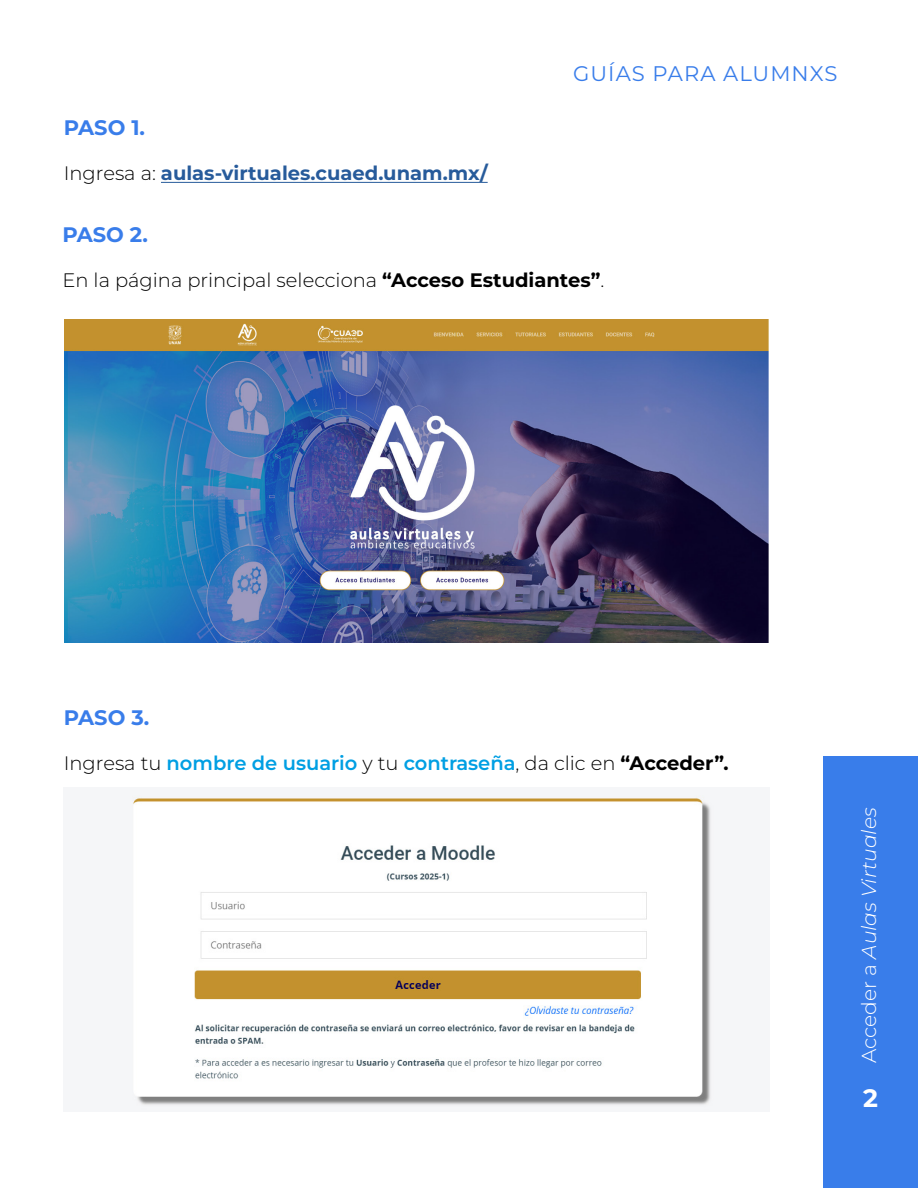
<style>
.page{position:relative;width:918px;height:1188px;background:#fff}
.page>*{position:absolute;margin:0;border:0;box-sizing:border-box;transform-origin:0 0}
.t1{font:700 25.2px "Montserrat";color:#fff}
.t2{font:21.15px "Montserrat";letter-spacing:.05em;color:#397dea}
.t3{font:700 21px "Montserrat";color:#397dea}
.t4{font:italic 300 20.25px "Montserrat";color:#fff}
.t5{font:600 19.5px "Montserrat";color:#009fe3}
.t6{font:300 19.5px "Montserrat";color:#000}
.t7{font:700 19.5px "Montserrat";color:#275b9b}
.s1{font-weight:300;color:#000}
.s2{font-weight:700}
.s3{font-weight:700;color:#000}
.s4{font-style:normal}
</style>
<div class="page">
<div style="left:824px;top:756px;width:94px;height:432px;background:#397dea"></div>
<img style="left:132px;top:795px;width:582px;height:315px">
<hr style="left:161px;top:182px;width:327px;height:1px;background:#275b9b">
<img style="left:65px;top:319px;width:704px;height:323px">
<p class="t3" style="left:64px;top:114px;width:83px">PASO 1.</p>
<p class="t7" style="left:64px;top:161px;width:425px"><span class="s1">Ingresa a:</span> aulas-virtuales.cuaed.unam.mx/</p>
<p class="t2" style="left:573px;top:60px;width:266px">GUÍAS PARA ALUMNXS</p>
<p class="t3" style="left:62px;top:220px;width:87px">PASO 2.</p>
<p class="t6" style="left:62px;top:267px;width:544px">En la página principal selecciona <span class="s2">“Acceso Estudiantes”</span>.</p>
<p class="t3" style="left:64px;top:704px;width:87px">PASO 3.</p>
<p class="t5" style="left:64px;top:750px;width:666px"><span class="s1">Ingresa tu</span> nombre de usuario <span class="s1">y tu</span> contraseña<span class="s1">, da clic en</span> <span class="s3">“Acceder”.</span></p>
<p class="t4" style="left:856px;top:1063px;width:257px;rotate:-90deg"><span class="s4">Acceder a</span> Aulas Virtuales</p>
<p class="t1" style="left:863px;top:1081px;width:16px">2</p>
</div>
